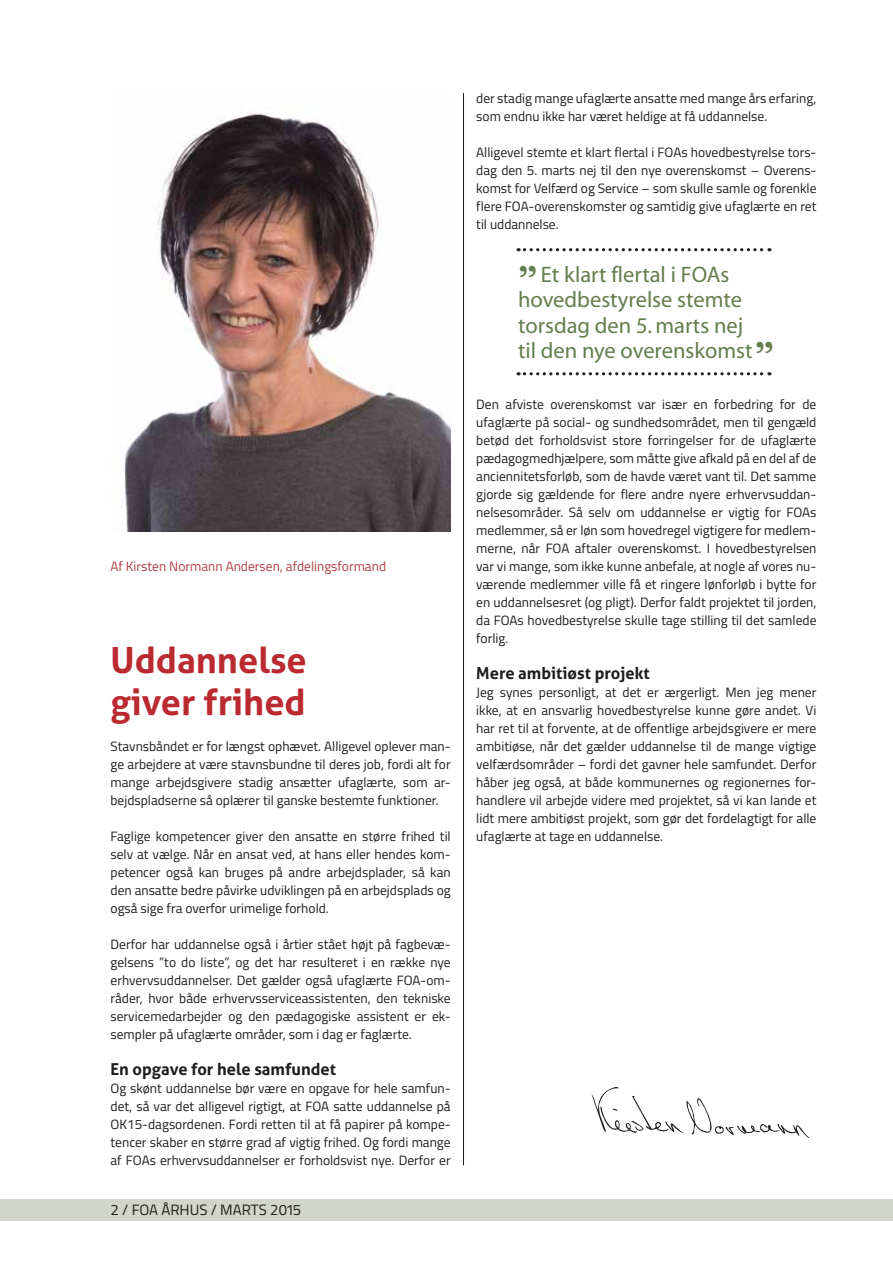
<style>
.page{position:relative;width:893px;height:1263px;background:#fff}
.page>*{position:absolute;margin:0;border:0;box-sizing:border-box;transform-origin:0 0}
.t1{font:700 36px/42px "Aller";color:#ba2a30}
.t2{font:22.5px/25.5px "Myriad";color:#647e4d}
.t3{font:700 16.5px "Aller";color:#1d1d1b}
.t4{font:15px "Titillium";color:#1d1d1b}
.t5{font:13.5px/18px "Titillium";color:#1d1d1b;text-align:justify}
.t6{font:13.5px "Titillium";color:#b13e41}
.s1{font-family:"Baskerville";font-weight:700;font-size:33px}
</style>
<div class="page">
<div style="left:0;top:1199px;width:893px;height:21px;background:#d2d5cb"></div>
<img style="left:124px;top:113px;width:327px;height:419px">
<hr style="left:463px;top:93px;width:1px;height:1072px;background:#1d1d1b">
<svg style="left:592px;top:1087px;width:218px;height:51px"></svg>
<svg style="left:518px;top:248px;width:252px;height:3px"></svg>
<svg style="left:518px;top:372px;width:252px;height:3px"></svg>
<p class="t6" style="left:111px;top:556px;width:277px">Af Kirsten Normann Andersen, afdelingsformand</p>
<h1 class="t1" style="left:111px;top:639px;width:198px">Uddannelse giver frihed</h1>
<p class="t5" style="left:111px;top:737px;width:342px">Stavnsbåndet er for længst ophævet. Alligevel oplever man&shy;ge arbejdere at være stavnsbundne til deres job, fordi alt for mange arbejdsgivere stadig ansætter ufaglærte, som ar&shy;bejdspladserne så oplærer til ganske bestemte funktioner.</p>
<p class="t5" style="left:111px;top:827px;width:342px">Faglige kompetencer giver den ansatte en større frihed til selv at vælge. Når en ansat ved, at hans eller hendes kom&shy;petencer også kan bruges på andre arbejdsplader, så kan den ansatte bedre påvirke udviklingen på en arbejdsplads og også sige fra overfor urimelige forhold.</p>
<p class="t5" style="left:111px;top:935px;width:342px">Derfor har uddannelse også i årtier stået højt på fagbevæ&shy;gelsens ”to do liste”, og det har resulteret i en række nye erhvervsuddannelser. Det gælder også ufaglærte FOA-om&shy;råder, hvor både erhvervsserviceassistenten, den tekniske servicemedarbejder og den pædagogiske assistent er ek&shy;sempler på ufaglærte områder, som i dag er faglærte.</p>
<p class="t3" style="left:111px;top:1059px;width:227px">En opgave for hele samfundet</p>
<p class="t5" style="left:111px;top:1079px;width:342px">Og skønt uddannelse bør være en opgave for hele samfun&shy;det, så var det alligevel rigtigt, at FOA satte uddannelse på OK15-dagsordenen. Fordi retten til at få papirer på kompe&shy;tencer skaber en større grad af vigtig frihed. Og fordi mange af FOAs erhvervsuddannelser er forholdsvist nye. Derfor er</p>
<p class="t4" style="left:111px;top:1199px;width:192px">2 / FOA ÅRHUS / MARTS 2015</p>
<p class="t5" style="left:476px;top:89px;width:342px">der stadig mange ufaglærte ansatte med mange års erfaring, som endnu ikke har været heldige at få uddannelse.</p>
<p class="t5" style="left:476px;top:143px;width:342px">Alligevel stemte et klart flertal i FOAs hovedbestyrelse tors&shy;dag den 5. marts nej til den nye overenskomst – Overens&shy;komst for Velfærd og Service – som skulle samle og forenkle flere FOA-overenskomster og samtidig give ufaglærte en ret til uddannelse.</p>
<h2 class="t2" style="left:518px;top:262px;width:258px"><span class="s1">”</span>Et klart flertal i FOAs hovedbestyrelse stemte torsdag den 5. marts nej<br>til den nye overenskomst<span class="s1">”</span></h2>
<p class="t5" style="left:476px;top:395px;width:342px">Den afviste overenskomst var især en forbedring for de ufaglærte på social- og sundhedsområdet, men til gengæld betød det forholdsvist store forringelser for de ufaglærte pædagogmedhjælpere, som måtte give afkald på en del af de anciennitetsforløb, som de havde været vant til. Det samme gjorde sig gældende for flere andre nyere erhvervsuddan&shy;nelsesområder. Så selv om uddannelse er vigtig for FOAs medlemmer, så er løn som hovedregel vigtigere for medlem&shy;merne, når FOA aftaler overenskomst. I hovedbestyrelsen var vi mange, som ikke kunne anbefale, at nogle af vores nu&shy;værende medlemmer ville få et ringere lønforløb i bytte for en uddannelsesret (og pligt). Derfor faldt projektet til jorden, da FOAs hovedbestyrelse skulle tage stilling til det samlede forlig.</p>
<p class="t3" style="left:476px;top:663px;width:175px">Mere ambitiøst projekt</p>
<p class="t5" style="left:476px;top:683px;width:342px">Jeg synes personligt, at det er ærgerligt. Men jeg mener ikke, at en ansvarlig hovedbestyrelse kunne gøre andet. Vi har ret til at forvente, at de offentlige arbejdsgivere er mere ambitiøse, når det gælder uddannelse til de mange vigtige velfærdsområder – fordi det gavner hele samfundet. Derfor håber jeg også, at både kommunernes og regionernes for&shy;handlere vil arbejde videre med projektet, så vi kan lande et lidt mere ambitiøst projekt, som gør det fordelagtigt for alle ufaglærte at tage en uddannelse.</p>
</div>
